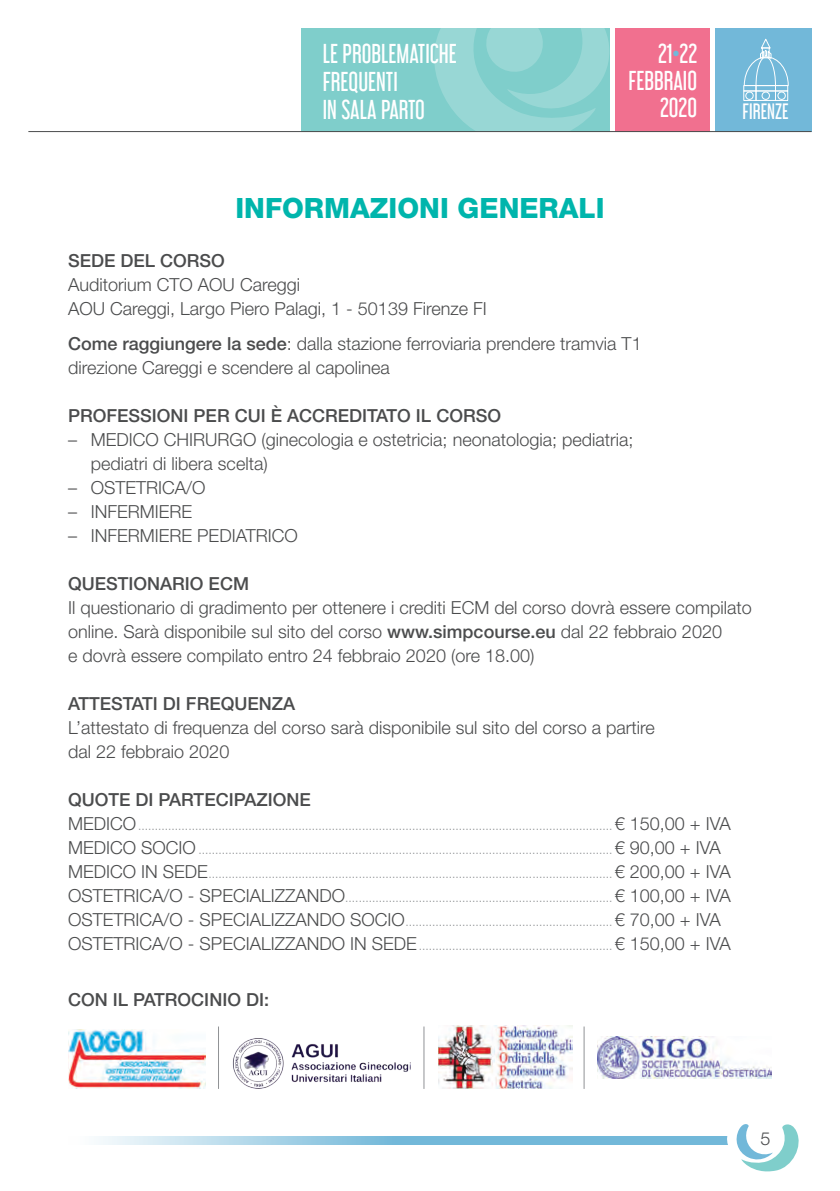
<style>
.page{position:relative;width:840px;height:1191px;background:#fff}
.page>*{position:absolute;margin:0;border:0;box-sizing:border-box;transform-origin:0 0}
.t1{font:800 28px "Helvetica Neue LT Std";color:#00b5ac}
.t2{font:24px/28px "Libel Suit Rg";color:#fff}
.t3{font:19.6px "Libel Suit Rg";color:#fff}
.t4{font:300 18px/24px "Helvetica Neue LT Std";color:#4b4c4d}
.t5{font:500 18px "Helvetica Neue LT Std";color:#4b4c4d}
.t6{font:300 12px/24px "Helvetica Neue LT Std";color:#919396}
.s1{color:#72b8d9}
.s2{font-weight:500}
.s3{font-size:18px;color:#4b4c4d}
</style>
<div class="page">
<svg style="left:99px;top:1136px;width:624px;height:9px;background:#90c7e1"></svg>
<div style="left:300px;top:28px;width:309px;height:104px;background:#7fcecb"></div>
<svg style="left:434px;top:28px;width:175px;height:103px"></svg>
<div style="left:715px;top:28px;width:96px;height:104px;background:#72b8d9"></div>
<div style="left:743px;top:91px;width:12px;height:10px;border:1px solid #fff"></div>
<div style="left:774px;top:91px;width:13px;height:10px;border:1px solid #fff"></div>
<div style="left:755px;top:91px;width:20px;height:10px;border:1px solid #fff"></div>
<svg style="left:743px;top:38px;width:45px;height:62px"></svg>
<div style="left:777px;top:91px;width:8px;height:9px;border:1px solid #fff;border-radius:50%"></div>
<div style="left:615px;top:28px;width:94px;height:104px;background:#f1708f"></div>
<hr style="left:28px;top:131px;width:783px;height:1px;background:#4b4c4d">
<svg style="left:723px;top:1124px;width:76px;height:48px"></svg>
<img style="left:68px;top:1029px;width:137px;height:59px">
<img style="left:232px;top:1038px;width:178px;height:50px">
<img style="left:438px;top:1025px;width:133px;height:64px">
<img style="left:597px;top:1036px;width:174px;height:42px">
<hr style="left:218px;top:1026px;width:1px;height:63px;background:#919396">
<hr style="left:423px;top:1026px;width:1px;height:63px;background:#919396">
<hr style="left:583px;top:1026px;width:1px;height:63px;background:#919396">
<h2 class="t2" style="left:322px;top:37px;width:135px">LE PROBLEMATICHE<br>FREQUENTI<br>IN SALA PARTO</h2>
<h2 class="t2" style="left:628px;top:37px;width:70px;line-height:27px;text-align:right">21<span class="s1">•</span>22<br>FEBBRAIO<br>2020</h2>
<h1 class="t1" style="left:235px;top:192px;width:370px">INFORMAZIONI GENERALI</h1>
<h3 class="t3" style="left:742px;top:96px;width:48px">FIRENZE</h3>
<h3 class="t5" style="left:68px;top:249px;width:158px">SEDE DEL CORSO</h3>
<h3 class="t4" style="left:68px;top:272px;width:420px">Auditorium CTO AOU Careggi<br>AOU Careggi, Largo Piero Palagi, 1 - 50139 Firenze FI</h3>
<h3 class="t4" style="left:68px;top:331px;width:574px"><span class="s2">Come raggiungere la sede</span>: dalla stazione ferroviaria prendere tramvia T1 direzione Careggi e scendere al capolinea</h3>
<h3 class="t5" style="left:68px;top:405px;width:434px">PROFESSIONI PER CUI È ACCREDITATO IL CORSO</h3>
<h3 class="t4" style="left:91px;top:427px;width:544px;text-indent:-23px">– MEDICO CHIRURGO (ginecologia e ostetricia; neonatologia; pediatria; pediatri di libera scelta)</h3>
<h3 class="t4" style="left:68px;top:475px;width:139px">– OSTETRICA/O</h3>
<h3 class="t4" style="left:68px;top:499px;width:126px">– INFERMIERE</h3>
<h3 class="t4" style="left:68px;top:523px;width:231px">– INFERMIERE PEDIATRICO</h3>
<h3 class="t5" style="left:68px;top:573px;width:182px">QUESTIONARIO ECM</h3>
<h3 class="t4" style="left:68px;top:595px;width:684px">Il questionario di gradimento per ottenere i crediti ECM del corso dovrà essere compilato online. Sarà disponibile sul sito del corso <span class="s2">www.simpcourse.eu</span> dal 22 febbraio 2020<br>e dovrà essere compilato entro 24 febbraio 2020 (ore 18.00)</h3>
<h3 class="t5" style="left:68px;top:693px;width:228px">ATTESTATI DI FREQUENZA</h3>
<h3 class="t4" style="left:68px;top:715px;width:588px">L’attestato di frequenza del corso sarà disponibile sul sito del corso a partire dal 22 febbraio 2020</h3>
<h3 class="t5" style="left:68px;top:789px;width:244px">QUOTE DI PARTECIPAZIONE</h3>
<p class="t6" style="left:68px;top:813px;width:663px"><span class="s3">MEDICO</span> .............................................................................................................................................. <span class="s3">€ 150,00 + IVA MEDICO SOCIO</span> ............................................................................................................................ <span class="s3">€ 90,00 + IVA MEDICO IN SEDE</span>......................................................................................................................... <span class="s3">€ 200,00 + IVA OSTETRICA/O - SPECIALIZZANDO</span>................................................................................ <span class="s3">€ 100,00 + IVA OSTETRICA/O - SPECIALIZZANDO SOCIO</span>.............................................................. <span class="s3">€ 70,00 + IVA OSTETRICA/O - SPECIALIZZANDO IN SEDE</span>.......................................................... <span class="s3">€ 150,00 + IVA</span></p>
<h3 class="t5" style="left:68px;top:989px;width:202px">CON IL PATROCINIO DI:</h3>
<h3 class="t4" style="left:760px;top:1126px;width:12px">5</h3>
</div>
